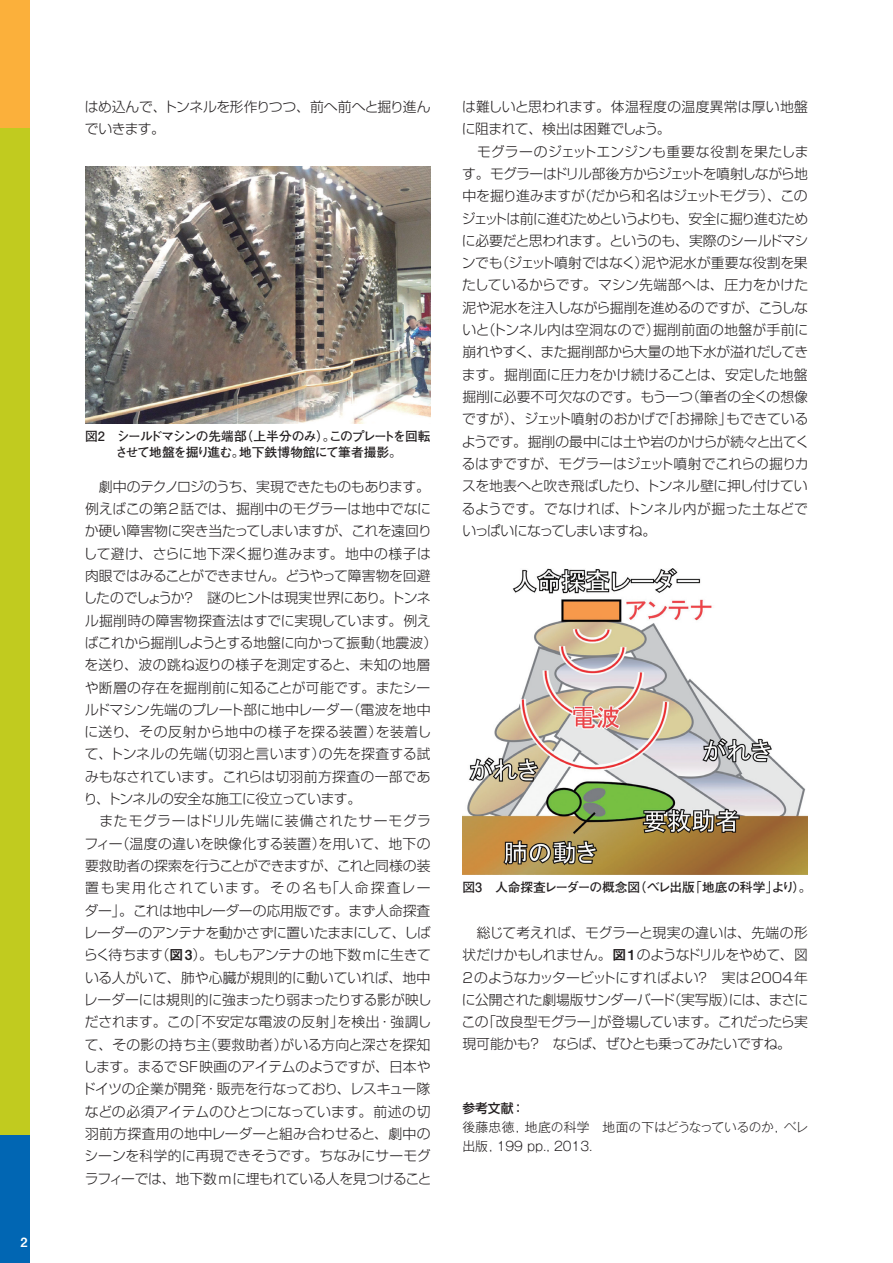
<style>
.page{position:relative;width:893px;height:1263px;background:#fff}
.page>*{position:absolute;margin:0;border:0;box-sizing:border-box;transform-origin:0 0}
.t1{font:300 13.8px/22.4px "Shin Go Pro";letter-spacing:-.01em;color:#231f20}
.t2{font:300 13.8px/22.4px "Shin Go Pro";letter-spacing:-.03em;color:#231f20}
.t3{font:700 12.75px/15.9px "Futo Go B101 Pro";letter-spacing:-.055em;color:#231f20;text-align:center}
.t4{font:300 12.75px/19.2px "Gothic MB101 Pro";color:#231f20}
.t5{font:700 12.75px "Futo Go B101 Pro";letter-spacing:-.02em;color:#231f20}
.t6{font:500 12.75px "Shin Go Pro";color:#231f20}
.t7{font:12.75px "Midashi Go Pro MB31";color:#fff}
.s1{font-family:"Midashi Go Pro MB31";font-weight:400}
</style>
<div class="page">
<div style="left:0;top:0;width:30px;height:1263px;background:#c1cb1f"></div>
<div style="left:0;top:1135px;width:30px;height:128px;background:#0166b3"></div>
<div style="left:0;top:0;width:30px;height:128px;background:#fbb03b"></div>
<img style="left:85px;top:167px;width:346px;height:257px">
<img style="left:462px;top:569px;width:346px;height:306px">
<p class="t7" style="left:21px;top:1231px;width:9px">2</p>
<p class="t2" style="left:85px;top:94px;width:347px">はめ込んで、トンネルを形作りつつ、前へ前へと掘り進んでいきます。</p>
<p class="t3" style="left:85px;top:427px;width:347px">図2　シールドマシンの先端部（上半分のみ）。このプレートを回転させて地盤を掘り進む。地下鉄博物館にて筆者撮影。</p>
<p class="t1" style="left:82px;top:473px;width:357px">　劇中のテクノロジのうち、実現できたものもあります。例えばこの第2話では、掘削中のモグラーは地中でなにか硬い障害物に突き当たってしまいますが、これを遠回りして避け、さらに地下深く掘り進みます。地中の様子は肉眼ではみることができません。どうやって障害物を回避したのでしょうか？　謎のヒントは現実世界にあり。トンネル掘削時の障害物探査法はすでに実現しています。例えばこれから掘削しようとする地盤に向かって振動（地震波）を送り、波の跳ね返りの様子を測定すると、未知の地層や断層の存在を掘削前に知ることが可能です。またシールドマシン先端のプレート部に地中レーダー（電波を地中に送り、その反射から地中の様子を探る装置）を装着して、トンネルの先端（切羽と言います）の先を探査する試みもなされています。これらは切羽前方探査の一部であり、トンネルの安全な施工に役立っています。<br>　またモグラーはドリル先端に装備されたサーモグラフィー（温度の違いを映像化する装置）を用いて、地下の要救助者の探索を行うことができますが、これと同様の装置も実用化されています。その名も「人命探査レーダー」。これは地中レーダーの応用版です。まず人命探査レーダーのアンテナを動かさずに置いたままにして、しばらく待ちます（<span class="s1">図3</span>）。もしもアンテナの地下数mに生きている人がいて、肺や心臓が規則的に動いていれば、地中レーダーには規則的に強まったり弱まったりする影が映しだされます。この「不安定な電波の反射」を検出・強調して、その影の持ち主（要救助者）がいる方向と深さを探知します。まるでSF映画のアイテムのようですが、日本やドイツの企業が開発・販売を行なっており、レスキュー隊などの必須アイテムのひとつになっています。前述の切羽前方探査用の地中レーダーと組み合わせると、劇中のシーンを科学的に再現できそうです。ちなみにサーモグラフィーでは、地下数mに埋もれている人を見つけること</p>
<p class="t1" style="left:462px;top:94px;width:349px">は難しいと思われます。体温程度の温度異常は厚い地盤に阻まれて、検出は困難でしょう。<br>　モグラーのジェットエンジンも重要な役割を果たします。モグラーはドリル部後方からジェットを噴射しながら地中を掘り進みますが（だから和名はジェットモグラ）、このジェットは前に進むためというよりも、安全に掘り進むために必要だと思われます。というのも、実際のシールドマシンでも（ジェット噴射ではなく）泥や泥水が重要な役割を果たしているからです。マシン先端部へは、圧力をかけた泥や泥水を注入しながら掘削を進めるのですが、こうしないと（トンネル内は空洞なので）掘削前面の地盤が手前に崩れやすく、また掘削部から大量の地下水が溢れだしてきます。掘削面に圧力をかけ続けることは、安定した地盤掘削に必要不可欠なのです。もう一つ（筆者の全くの想像ですが）、ジェット噴射のおかげで「お掃除」もできているようです。掘削の最中には土や岩のかけらが続々と出てくるはずですが、モグラーはジェット噴射でこれらの掘りカスを地表へと吹き飛ばしたり、トンネル壁に押し付けているようです。でなければ、トンネル内が掘った土などでいっぱいになってしまいますね。</p>
<p class="t5" style="left:462px;top:876px;width:351px">図3　人命探査レーダーの概念図（ベレ出版「地底の科学」より）。</p>
<p class="t1" style="left:462px;top:920px;width:348px;text-align:justify">　総じて考えれば、モグラーと現実の違いは、先端の形状だけかもしれません。<span class="s1">図1</span>のようなドリルをやめて、図2のようなカッタービットにすればよい？　実は2004年に公開された劇場版サンダーバード（実写版）には、まさにこの「改良型モグラー」が登場しています。これだったら実現可能かも？　ならば、ぜひとも乗ってみたいですね。</p>
<p class="t6" style="left:462px;top:1098px;width:64px">参考文献：</p>
<p class="t4" style="left:462px;top:1116px;width:347px">後藤忠徳, 地底の科学　地面の下はどうなっているのか, ベレ出版, 199 pp., 2013.</p>
</div>
